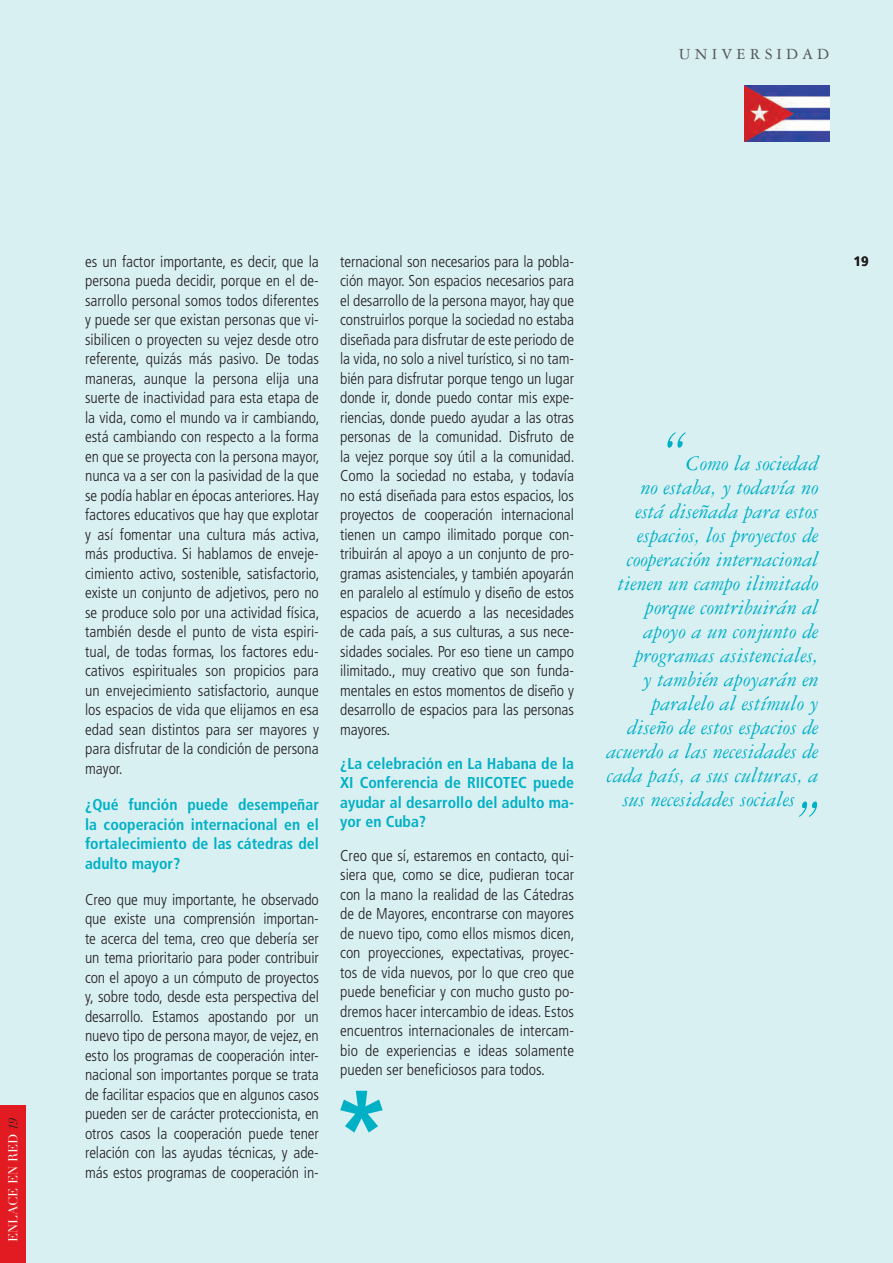
<style>
.page{position:relative;width:893px;height:1263px;background:#d9f0f3}
.page>*{position:absolute;margin:0;border:0;box-sizing:border-box;transform-origin:0 0}
.t1{font:italic 60px "Garamond Three";color:#00b0c5}
.t2{font:italic 22.5px "Garamond Three";color:#00b0c5}
.t3{font:16.5px "Garamond Three";letter-spacing:.25em;color:#57585a}
.t4{font:300 condensed 15.75px/19.5px "Frutiger";letter-spacing:-.005em;color:#231f20;text-align:justify}
.t5{font:700 condensed 15.75px/19.5px "Frutiger";color:#00b0c5;text-align:justify}
.t6{font:700 13.5px "Frutiger";color:#231f20}
.t7{font:12.75px "Didot LH";letter-spacing:.205em;color:#fff}
.s1{font-style:italic;color:#231f20}
</style>
<div class="page">
<img style="left:744px;top:85px;width:85px;height:57px">
<svg style="left:340px;top:1091px;width:43px;height:41px"></svg>
<div style="left:0;top:1106px;width:26px;height:157px;background:#e21a21"></div>
<p class="t3" style="left:679px;top:45px;width:152px">UNIVERSIDAD</p>
<p class="t7" style="left:6px;top:1242px;width:126px;rotate:-90deg">enlace en red <span class="s1">19</span></p>
<p class="t4" style="left:85px;top:252px;width:236px">es un factor importante, es decir, que la persona pueda decidir, porque en el de&shy;sarrollo personal somos todos diferentes y puede ser que existan personas que vi&shy;sibilicen o proyecten su vejez desde otro referente, quizás más pasivo. De todas maneras, aunque la persona elija una suerte de inactividad para esta etapa de la vida, como el mundo va ir cambiando, está cambiando con respecto a la forma en que se proyecta con la persona mayor, nunca va a ser con la pasividad de la que se podía hablar en épocas anteriores. Hay factores educativos que hay que explotar y así fomentar una cultura más activa, más productiva. Si hablamos de enveje&shy;cimiento activo, sostenible, satisfactorio, existe un conjunto de adjetivos, pero no se produce solo por una actividad física, también desde el punto de vista espiri&shy;tual, de todas formas, los factores edu&shy;cativos espirituales son propicios para un envejecimiento satisfactorio, aunque los espacios de vida que elijamos en esa edad sean distintos para ser mayores y para disfrutar de la condición de persona mayor.</p>
<p class="t5" style="left:85px;top:795px;width:235px">¿Qué función puede desempeñar la cooperación internacional en el fortalecimiento de las cátedras del adulto mayor?</p>
<p class="t4" style="left:85px;top:890px;width:235px">Creo que muy importante, he observado que existe una comprensión importan&shy;te acerca del tema, creo que debería ser un tema prioritario para poder contribuir con el apoyo a un cómputo de proyectos y, sobre todo, desde esta perspectiva del desarrollo. Estamos apostando por un nuevo tipo de persona mayor, de vejez, en esto los programas de cooperación inter&shy;nacional son importantes porque se trata de facilitar espacios que en algunos casos pueden ser de carácter proteccionista, en otros casos la cooperación puede tener relación con las ayudas técnicas, y ade&shy;más estos programas de cooperación in-</p>
<p class="t4" style="left:340px;top:252px;width:236px">ternacional son necesarios para la pobla&shy;ción mayor. Son espacios necesarios para el desarrollo de la persona mayor, hay que construirlos porque la sociedad no estaba diseñada para disfrutar de este periodo de la vida, no solo a nivel turístico, si no tam&shy;bién para disfrutar porque tengo un lugar donde ir, donde puedo contar mis expe&shy;riencias, donde puedo ayudar a las otras personas de la comunidad. Disfruto de la vejez porque soy útil a la comunidad.<br>Como la sociedad no estaba, y todavía no está diseñada para estos espacios, los proyectos de cooperación internacional tienen un campo ilimitado porque con&shy;tribuirán al apoyo a un conjunto de pro&shy;gramas asistenciales, y también apoyarán en paralelo al estímulo y diseño de estos espacios de acuerdo a las necesidades de cada país, a sus culturas, a sus nece&shy;sidades sociales. Por eso tiene un campo ilimitado., muy creativo que son funda&shy;mentales en estos momentos de diseño y desarrollo de espacios para las personas mayores.</p>
<p class="t5" style="left:340px;top:753px;width:235px">¿La celebración en La Habana de la XI Conferencia de RIICOTEC puede ayudar al desarrollo del adulto ma&shy;yor en Cuba?</p>
<p class="t4" style="left:340px;top:845px;width:236px">Creo que sí, estaremos en contacto, qui&shy;siera que, como se dice, pudieran tocar con la mano la realidad de las Cátedras de de Mayores, encontrarse con mayores de nuevo tipo, como ellos mismos dicen, con proyecciones, expectativas, proyec&shy;tos de vida nuevos, por lo que creo que puede beneficiar y con mucho gusto po&shy;dremos hacer intercambio de ideas. Estos encuentros internacionales de intercam&shy;bio de experiencias e ideas solamente pueden ser beneficiosos para todos.</p>
<h1 class="t1" style="left:663px;top:420px;width:25px">“</h1>
<h2 class="t2" style="left:686px;top:451px;width:134px">Como la sociedad</h2>
<h2 class="t2" style="left:640px;top:475px;width:180px">no estaba, y todavía no</h2>
<h2 class="t2" style="left:635px;top:499px;width:185px">está diseñada para estos</h2>
<h2 class="t2" style="left:637px;top:523px;width:183px">espacios, los proyectos de</h2>
<h2 class="t2" style="left:627px;top:547px;width:193px">cooperación internacional</h2>
<h2 class="t2" style="left:618px;top:571px;width:202px">tienen un campo ilimitado</h2>
<h2 class="t2" style="left:645px;top:595px;width:175px">porque contribuirán al</h2>
<h2 class="t2" style="left:644px;top:619px;width:176px">apoyo a un conjunto de</h2>
<h2 class="t2" style="left:635px;top:643px;width:185px">programas asistenciales,</h2>
<h2 class="t2" style="left:643px;top:667px;width:177px">y también apoyarán en</h2>
<h2 class="t2" style="left:652px;top:691px;width:168px">paralelo al estímulo y</h2>
<h2 class="t2" style="left:627px;top:715px;width:193px">diseño de estos espacios de</h2>
<h2 class="t2" style="left:606px;top:739px;width:214px">acuerdo a las necesidades de</h2>
<h2 class="t2" style="left:607px;top:763px;width:213px">cada país, a sus culturas, a</h2>
<h2 class="t2" style="left:623px;top:787px;width:174px">sus necesidades sociales</h2>
<h1 class="t1" style="left:795px;top:789px;width:25px">”</h1>
<p class="t6" style="left:854px;top:253px;width:17px">19</p>
</div>
